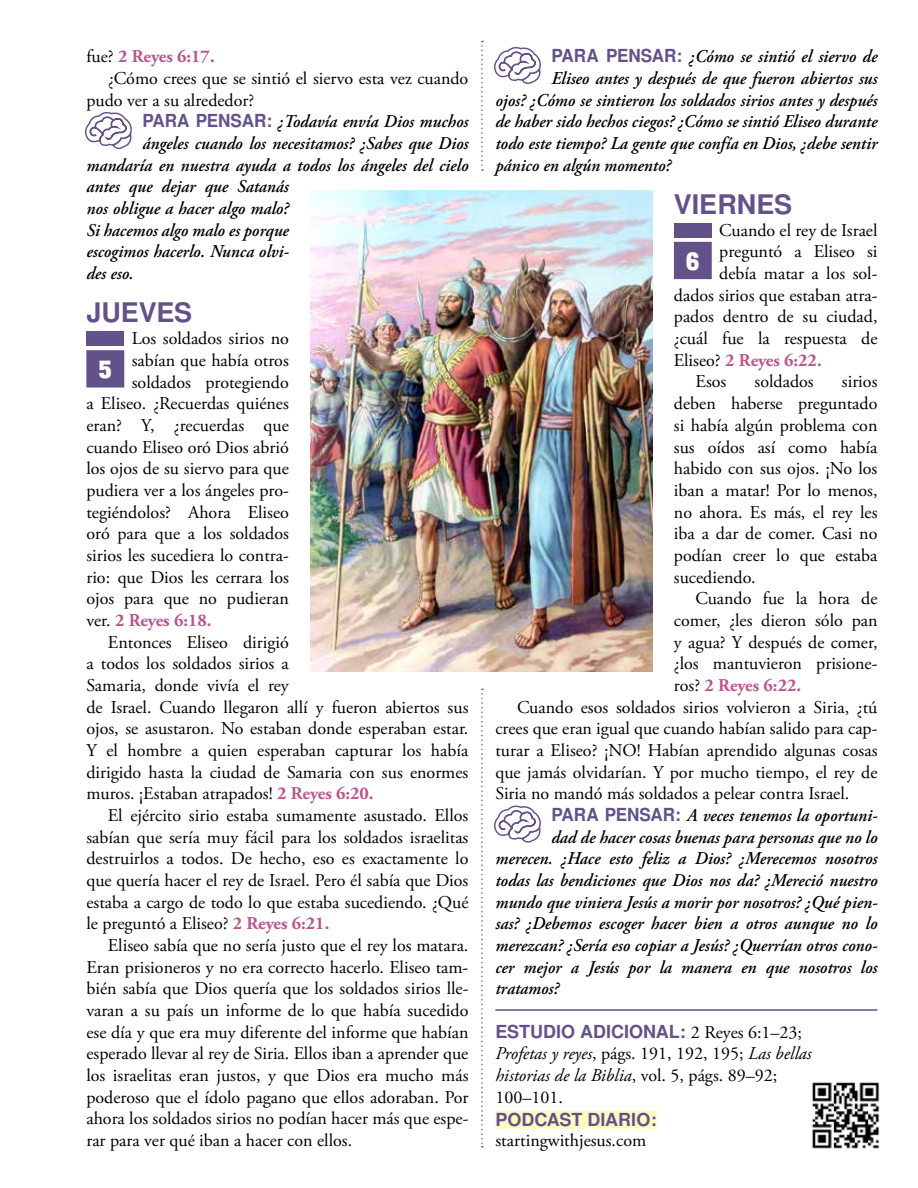
<style>
.page{position:relative;width:918px;height:1188px;background:#fff}
.page>*{position:absolute;margin:0;border:0;box-sizing:border-box;transform-origin:0 0}
.t1{font:700 27px "Nimbus Sans";color:#63528a}
.t2{font:24.3px "Muro";color:#fff;scale:1.11 1}
.t3{font:18px/21.6px "Adobe Garamond Pro";color:#000;text-align:justify}
.t4{font:italic 600 18px "Adobe Garamond Pro";color:#000;scale:.95 1}
.t5{font:700 18px "Adobe Garamond Pro";letter-spacing:-.005em;color:#bc558e}
.t6{font:700 18px "Nimbus Sans";color:#63528a}
.s1{font-weight:400;color:#000}
.s2{font-family:"Nimbus Sans";font-weight:700;font-style:normal;color:#63528a}
.s3{font-weight:700;color:#bc558e}
.s4{font-family:"Adobe Garamond Pro";font-weight:400;color:#000}
.s5{font-style:italic}
</style>
<div class="page">
<svg style="left:481px;top:688px;width:2px;height:460px"></svg>
<svg style="left:481px;top:41px;width:2px;height:130px"></svg>
<svg style="left:85px;top:112px;width:47px;height:37px"></svg>
<div style="left:86px;top:332px;width:38px;height:14px;background:#63528a"></div>
<svg style="left:86px;top:350px;width:38px;height:38px"></svg>
<div style="left:94px;top:358px;width:23px;height:21px;background:#63528a"></div>
<hr style="left:495px;top:1009px;width:382px;height:2px;background:#63528a">
<div style="left:495px;top:1111px;width:162px;height:18px;background:#fffac2"></div>
<svg style="left:494px;top:47px;width:47px;height:37px"></svg>
<div style="left:674px;top:223px;width:38px;height:15px;background:#63528a"></div>
<svg style="left:674px;top:242px;width:38px;height:37px"></svg>
<div style="left:681px;top:249px;width:23px;height:21px;background:#63528a"></div>
<svg style="left:494px;top:806px;width:47px;height:37px"></svg>
<img style="left:310px;top:190px;width:342px;height:482px">
<img style="left:812px;top:1082px;width:68px;height:67px">
<p class="t5" style="left:86px;top:46px;width:130px"><span class="s1">fue?</span> 2 Reyes 6:17.</p>
<p class="t3" style="left:108px;top:68px;width:362px">¿Cómo crees que se sintió el siervo esta vez cuando</p>
<p class="t3" style="left:86px;top:90px;width:169px">pudo ver a su alrededor?</p>
<p class="t4" style="left:142px;top:111px;width:345px"><span class="s2">PARA PENSAR:</span> ¿Todavía envía Dios muchos</p>
<p class="t4" style="left:142px;top:133px;width:345px">ángeles cuando los necesitamos? ¿Sabes que Dios</p>
<p class="t4" style="left:86px;top:155px;width:404px">mandaría en nuestra ayuda a todos los ángeles del cielo</p>
<p class="t4" style="left:86px;top:176px;width:215px">antes que dejar que Satanás</p>
<p class="t4" style="left:86px;top:198px;width:215px">nos obligue a hacer algo malo?</p>
<p class="t4" style="left:86px;top:220px;width:215px">Si hacemos algo malo es porque</p>
<p class="t4" style="left:86px;top:241px;width:215px">escogimos hacerlo. Nunca olvi-</p>
<p class="t4" style="left:86px;top:263px;width:51px">des eso.</p>
<h1 class="t1" style="left:86px;top:294px;width:107px">JUEVES</h1>
<h2 class="t2" style="left:99px;top:355px;width:14px">5</h2>
<p class="t3" style="left:132px;top:328px;width:159px">Los soldados sirios no</p>
<p class="t3" style="left:132px;top:350px;width:159px">sabían que había otros</p>
<p class="t3" style="left:132px;top:372px;width:159px">soldados protegiendo</p>
<p class="t3" style="left:86px;top:393px;width:204px">a Eliseo. ¿Recuerdas quiénes</p>
<p class="t3" style="left:86px;top:415px;width:204px">eran? Y, ¿recuerdas que</p>
<p class="t3" style="left:86px;top:437px;width:204px">cuando Eliseo oró Dios abrió</p>
<p class="t3" style="left:86px;top:458px;width:204px">los ojos de su siervo para que</p>
<p class="t3" style="left:86px;top:480px;width:204px">pudiera ver a los ángeles pro-</p>
<p class="t3" style="left:86px;top:502px;width:204px">tegiéndolos? Ahora Eliseo</p>
<p class="t3" style="left:86px;top:523px;width:204px">oró para que a los soldados</p>
<p class="t3" style="left:86px;top:545px;width:204px">sirios les sucediera lo contra-</p>
<p class="t3" style="left:86px;top:567px;width:204px">rio: que Dios les cerrara los</p>
<p class="t3" style="left:86px;top:588px;width:204px">ojos para que no pudieran</p>
<p class="t5" style="left:86px;top:610px;width:127px"><span class="s1">ver.</span> 2 Reyes 6:18.</p>
<p class="t3" style="left:108px;top:632px;width:182px">Entonces Eliseo dirigió</p>
<p class="t3" style="left:86px;top:653px;width:204px">a todos los soldados sirios a</p>
<p class="t3" style="left:86px;top:675px;width:204px">Samaria, donde vivía el rey</p>
<p class="t3" style="left:86px;top:697px;width:384px">de Israel. Cuando llegaron allí y fueron abiertos sus</p>
<p class="t3" style="left:86px;top:718px;width:384px">ojos, se asustaron. No estaban donde esperaban estar.</p>
<p class="t3" style="left:86px;top:740px;width:384px">Y el hombre a quien esperaban capturar los había</p>
<p class="t3" style="left:86px;top:762px;width:384px">dirigido hasta la ciudad de Samaria con sus enormes</p>
<p class="t3" style="left:86px;top:783px;width:289px">muros. ¡Estaban atrapados! <span class="s3">2 Reyes 6:20.</span></p>
<p class="t3" style="left:108px;top:805px;width:362px">El ejército sirio estaba sumamente asustado. Ellos</p>
<p class="t3" style="left:86px;top:827px;width:384px">sabían que sería muy fácil para los soldados israelitas</p>
<p class="t3" style="left:86px;top:848px;width:384px">destruirlos a todos. De hecho, eso es exactamente lo</p>
<p class="t3" style="left:86px;top:870px;width:384px">que quería hacer el rey de Israel. Pero él sabía que Dios</p>
<p class="t3" style="left:86px;top:892px;width:384px">estaba a cargo de todo lo que estaba sucediendo. ¿Qué</p>
<p class="t3" style="left:86px;top:913px;width:244px">le preguntó a Eliseo? <span class="s3">2 Reyes 6:21.</span></p>
<p class="t3" style="left:108px;top:935px;width:362px">Eliseo sabía que no sería justo que el rey los matara.</p>
<p class="t3" style="left:86px;top:957px;width:384px">Eran prisioneros y no era correcto hacerlo. Eliseo tam-</p>
<p class="t3" style="left:86px;top:978px;width:384px">bién sabía que Dios quería que los soldados sirios lle-</p>
<p class="t3" style="left:86px;top:1000px;width:384px">varan a su país un informe de lo que había sucedido</p>
<p class="t3" style="left:86px;top:1022px;width:384px">ese día y que era muy diferente del informe que habían</p>
<p class="t3" style="left:86px;top:1043px;width:384px">esperado llevar al rey de Siria. Ellos iban a aprender que</p>
<p class="t3" style="left:86px;top:1065px;width:384px">los israelitas eran justos, y que Dios era mucho más</p>
<p class="t3" style="left:86px;top:1087px;width:384px">poderoso que el ídolo pagano que ellos adoraban. Por</p>
<p class="t3" style="left:86px;top:1108px;width:384px">ahora los soldados sirios no podían hacer más que espe-</p>
<p class="t3" style="left:86px;top:1130px;width:267px">rar para ver qué iban a hacer con ellos.</p>
<p class="t4" style="left:551px;top:46px;width:345px"><span class="s2">PARA PENSAR:</span> ¿Cómo se sintió el siervo de</p>
<p class="t4" style="left:551px;top:68px;width:345px">Eliseo antes y después de que fueron abiertos sus</p>
<p class="t4" style="left:495px;top:90px;width:404px">ojos? ¿Cómo se sintieron los soldados sirios antes y después</p>
<p class="t4" style="left:495px;top:111px;width:404px">de haber sido hechos ciegos? ¿Cómo se sintió Eliseo durante</p>
<p class="t4" style="left:495px;top:133px;width:404px">todo este tiempo? La gente que confía en Dios, ¿debe sentir</p>
<p class="t4" style="left:495px;top:155px;width:186px">pánico en algún momento?</p>
<h1 class="t1" style="left:674px;top:185px;width:120px">VIERNES</h1>
<h2 class="t2" style="left:686px;top:246px;width:14px">6</h2>
<p class="t3" style="left:719px;top:220px;width:160px">Cuando el rey de Israel</p>
<p class="t3" style="left:719px;top:242px;width:160px">preguntó a Eliseo si</p>
<p class="t3" style="left:719px;top:263px;width:160px">debía matar a los sol-</p>
<p class="t3" style="left:674px;top:285px;width:205px">dados sirios que estaban atra-</p>
<p class="t3" style="left:674px;top:307px;width:205px">pados dentro de su ciudad,</p>
<p class="t3" style="left:674px;top:328px;width:205px">¿cuál fue la respuesta de</p>
<p class="t5" style="left:674px;top:350px;width:149px"><span class="s1">Eliseo?</span> 2 Reyes 6:22.</p>
<p class="t3" style="left:696px;top:372px;width:32px">Esos</p>
<p class="t3" style="left:755px;top:372px;width:61px">soldados</p>
<p class="t3" style="left:674px;top:372px;width:205px;text-indent:168px">sirios deben haberse preguntado si había algún problema con sus oídos así como había habido con sus ojos. ¡No los iban a matar! Por lo menos, no ahora. Es más, el rey les iba a dar de comer. Casi no podían creer lo que estaba sucediendo.</p>
<p class="t3" style="left:696px;top:588px;width:183px">Cuando fue la hora de</p>
<p class="t3" style="left:674px;top:610px;width:205px">comer, ¿les dieron sólo pan</p>
<p class="t3" style="left:674px;top:632px;width:205px">y agua? Y después de comer,</p>
<p class="t3" style="left:674px;top:653px;width:205px">¿los mantuvieron prisione-</p>
<p class="t5" style="left:674px;top:675px;width:129px"><span class="s1">ros?</span> 2 Reyes 6:22.</p>
<p class="t3" style="left:517px;top:697px;width:362px">Cuando esos soldados sirios volvieron a Siria, ¿tú</p>
<p class="t3" style="left:495px;top:718px;width:384px">crees que eran igual que cuando habían salido para cap-</p>
<p class="t3" style="left:495px;top:740px;width:384px">turar a Eliseo? ¡NO! Habían aprendido algunas cosas</p>
<p class="t3" style="left:495px;top:762px;width:384px">que jamás olvidarían. Y por mucho tiempo, el rey de</p>
<p class="t3" style="left:495px;top:783px;width:355px">Siria no mandó más soldados a pelear contra Israel.</p>
<p class="t4" style="left:551px;top:805px;width:345px"><span class="s2">PARA PENSAR:</span> A veces tenemos la oportuni-</p>
<p class="t4" style="left:551px;top:827px;width:345px">dad de hacer cosas buenas para personas que no lo</p>
<p class="t4" style="left:495px;top:848px;width:404px">merecen. ¿Hace esto feliz a Dios? ¿Merecemos nosotros</p>
<p class="t4" style="left:495px;top:870px;width:404px">todas las bendiciones que Dios nos da? ¿Mereció nuestro</p>
<p class="t4" style="left:495px;top:892px;width:404px">mundo que viniera Jesús a morir por nosotros? ¿Qué pien-</p>
<p class="t4" style="left:495px;top:913px;width:404px">sas? ¿Debemos escoger hacer bien a otros aunque no lo</p>
<p class="t4" style="left:495px;top:935px;width:404px">merezcan? ¿Sería eso copiar a Jesús? ¿Querrían otros cono-</p>
<p class="t4" style="left:495px;top:957px;width:404px">cer mejor a Jesús por la manera en que nosotros los</p>
<p class="t4" style="left:495px;top:978px;width:69px">tratamos?</p>
<p class="t6" style="left:495px;top:1019px;width:308px">ESTUDIO ADICIONAL: <span class="s4">2 Reyes 6:1–23;</span></p>
<p class="t3" style="left:495px;top:1044px;width:318px;text-align:left"><span class="s5">Profetas y reyes</span>, págs. 191, 192, 195; <span class="s5">Las bellas historias de la Biblia</span>, vol. 5, págs. 89–92;<br>100–101.</p>
<p class="t6" style="left:495px;top:1107px;width:163px">PODCAST DIARIO:</p>
<p class="t3" style="left:495px;top:1130px;width:152px">startingwithjesus.com</p>
</div>
